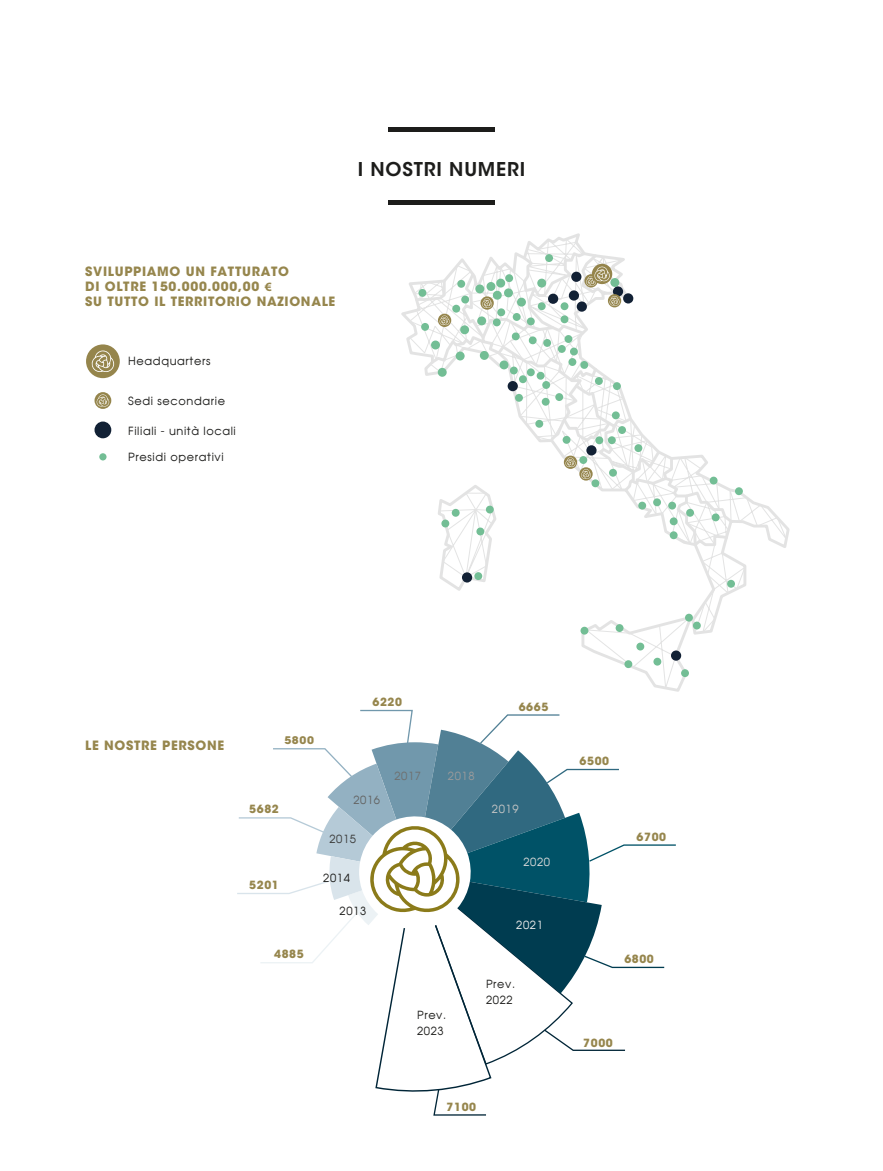
<style>
.page{position:relative;width:883px;height:1171px;background:#fff}
.page>*{position:absolute;margin:0;border:0;box-sizing:border-box;transform-origin:0 0}
.t1{font:600 18.9px "ITC Avant Garde Std";letter-spacing:.045em;color:#1d1d1b}
.t2{font:700 12.75px/15.3px "ITC Avant Garde Std";letter-spacing:.055em;color:#96864d}
.t3{font:11.25px/15.9px "Avant Garde";letter-spacing:.055em;color:#1d1d1b}
.t4{font:700 11.25px "ITC Avant Garde Std";letter-spacing:.055em;color:#96864d}
.t5{font:11.25px "Avant Garde";color:#3c3c3b}
.t6{font:11.25px "Avant Garde";color:#636362}
.t7{font:11.25px "Avant Garde";color:#6f6f6e}
.t8{font:11.25px "Avant Garde";color:#9c9b9b}
.t9{font:11.25px "Avant Garde";color:#c6c6c5}
.t10{font:11.25px "Avant Garde";color:#d9d9d9}
.t11{font:11.25px "Avant Garde";color:#ececec}
.t12{font:700 10.5px "ITC Avant Garde Std";color:#96864d;scale:1.07 1}
.s1{font-family:"Myriad Pro"}
</style>
<div class="page">
<hr style="left:388px;top:200px;width:106px;height:4px;background:#1d1d1b">
<hr style="left:388px;top:128px;width:106px;height:4px;background:#1d1d1b">
<svg style="left:237px;top:709px;width:439px;height:407px"></svg>
<svg style="left:409px;top:238px;width:378px;height:454px"></svg>
<div style="left:86px;top:344px;width:34px;height:34px;background:#95854c;border-radius:50%"></div>
<svg style="left:91px;top:350px;width:23px;height:22px"></svg>
<svg style="left:94px;top:421px;width:17px;height:17px"></svg>
<div style="left:99px;top:453px;width:7px;height:7px;background:#73be95;border-radius:50%"></div>
<svg style="left:94px;top:392px;width:17px;height:17px"></svg>
<svg style="left:96px;top:394px;width:13px;height:13px"></svg>
<h1 class="t1" style="left:357px;top:157px;width:169px">I NOSTRI NUMERI</h1>
<p class="t2" style="left:85px;top:263px;width:251px">SVILUPPIAMO UN FATTURATO<br>DI OLTRE 150.000.000,00 <span class="s1">€<br></span>SU TUTTO IL TERRITORIO NAZIONALE</p>
<p class="t3" style="left:128px;top:353px;width:84px">Headquarters</p>
<p class="t3" style="left:128px;top:393px;width:98px">Sedi secondarie</p>
<p class="t3" style="left:128px;top:422px;width:109px">Filiali - unità locali</p>
<p class="t3" style="left:128px;top:448px;width:97px">Presidi operativi</p>
<p class="t2" style="left:85px;top:737px;width:140px">LE NOSTRE PERSONE</p>
<p class="t4" style="left:372px;top:694px;width:31px">6220</p>
<p class="t12" style="left:284px;top:733px;width:29px">5800</p>
<p class="t4" style="left:249px;top:802px;width:31px">5682</p>
<p class="t4" style="left:249px;top:877px;width:31px">5201</p>
<p class="t6" style="left:353px;top:793px;width:28px">2016</p>
<p class="t5" style="left:329px;top:832px;width:28px">2015</p>
<p class="t3" style="left:323px;top:869px;width:28px">2014</p>
<p class="t3" style="left:339px;top:903px;width:28px">2013</p>
<p class="t7" style="left:394px;top:768px;width:28px">2017</p>
<p class="t8" style="left:448px;top:768px;width:28px">2018</p>
<p class="t4" style="left:274px;top:947px;width:31px">4885</p>
<p class="t3" style="left:417px;top:1007px;width:31px">Prev.<br>2023</p>
<p class="t4" style="left:518px;top:699px;width:31px">6665</p>
<p class="t9" style="left:491px;top:802px;width:28px">2019</p>
<p class="t10" style="left:523px;top:855px;width:28px">2020</p>
<p class="t11" style="left:516px;top:918px;width:28px">2021</p>
<p class="t3" style="left:486px;top:975px;width:31px">Prev.<br>2022</p>
<p class="t4" style="left:446px;top:1100px;width:31px">7100</p>
<p class="t4" style="left:579px;top:753px;width:31px">6500</p>
<p class="t4" style="left:636px;top:829px;width:31px">6700</p>
<p class="t4" style="left:624px;top:951px;width:31px">6800</p>
<p class="t4" style="left:583px;top:1035px;width:31px">7000</p>
</div>
